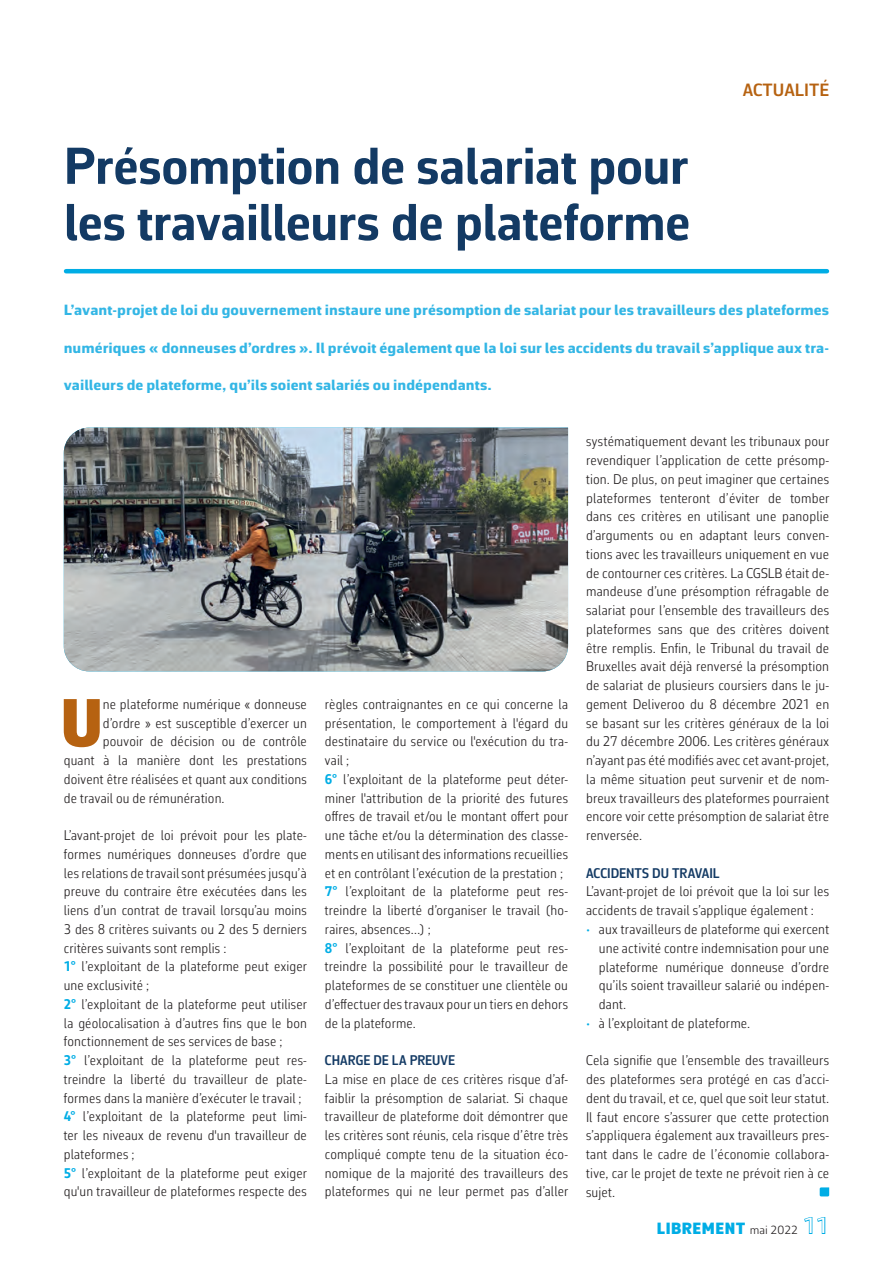
<style>
.page{position:relative;width:893px;height:1263px;background:#fff}
.page>*{position:absolute;margin:0;border:0;box-sizing:border-box;transform-origin:0 0}
.t1{font:900 68.7px "Corbeau Pro";color:#b66211}
.t2{font:700 52.5px/56.2px "Corbeau Pro";letter-spacing:-.005em;color:#133a64}
.t3{font:600 18px "Corbeau Pro";color:#b66211}
.t4{font:900 16.5px "Corbeau Pro";letter-spacing:.03em;color:#00ade5}
.t5{font:800 15px "Corbeau Ext Pro";letter-spacing:.005em;color:#33b6e5}
.t6{font:300 14.25px/18.8px "Corbeau Con Pro";letter-spacing:.015em;color:#231f20;text-align:justify}
.t7{font:600 14.25px "Corbeau Con Pro";color:#133a64}
.s1{font-weight:700;color:#00ade5}
.s2{color:#00ade5}
.s3{font-weight:300;font-size:12px;color:#231f20}
.s4{font-weight:400;font-size:22.5px}
</style>
<div class="page">
<hr style="left:66px;top:269px;width:761px;height:4px;background:#00ade5">
<svg style="left:820px;top:1187px;width:9px;height:9px"></svg>
<img style="left:64px;top:428px;width:504px;height:243px">
<h2 class="t2" style="left:64px;top:137px;width:628px">Présomption de salariat pour les travailleurs de plateforme</h2>
<p class="t3" style="left:743px;top:78px;width:88px">ACTUALITÉ</p>
<p class="t5" style="left:64px;top:300px;width:767px">L’avant-projet de loi du gouvernement instaure une présomption de salariat pour les travailleurs des plateformes</p>
<p class="t5" style="left:64px;top:337px;width:767px">numériques « donneuses d’ordres ». Il prévoit également que la loi sur les accidents du travail s’applique aux tra-</p>
<p class="t5" style="left:64px;top:375px;width:430px">vailleurs de plateforme, qu’ils soient salariés ou indépendants.</p>
<h1 class="t1" style="left:61px;top:677px;width:44px">U</h1>
<p class="t6" style="left:103px;top:694px;width:206px">ne plateforme numérique « donneuse</p>
<p class="t6" style="left:103px;top:713px;width:206px">d’ordre » est susceptible d’exercer un</p>
<p class="t6" style="left:103px;top:732px;width:206px">pouvoir de décision ou de contrôle</p>
<p class="t6" style="left:64px;top:751px;width:245px">quant à la manière dont les prestations</p>
<p class="t6" style="left:64px;top:769px;width:245px">doivent être réalisées et quant aux conditions</p>
<p class="t6" style="left:64px;top:788px;width:162px">de travail ou de rémunération.</p>
<p class="t6" style="left:64px;top:826px;width:245px;text-align:left">L’avant-projet de loi prévoit pour les plate&shy;formes numériques donneuses d’ordre que les relations de travail sont présumées jusqu’à preuve du contraire être exécutées dans les liens d’un contrat de travail lorsqu’au moins 3 des 8 critères suivants ou 2 des 5 derniers critères suivants sont remplis :<br><span class="s1">1°</span> l’exploitant de la plateforme peut exiger une exclusivité ;<br><span class="s1">2°</span> l’exploitant de la plateforme peut utiliser la géolocalisation à d’autres fins que le bon fonctionnement de ses services de base ;<br><span class="s1">3°</span> l’exploitant de la plateforme peut res&shy;treindre la liberté du travailleur de plate&shy;formes dans la manière d’exécuter le travail ; <span class="s1">4°</span> l’exploitant de la plateforme peut limi&shy;ter les niveaux de revenu d'un travailleur de plateformes ;<br><span class="s1">5°</span> l’exploitant de la plateforme peut exiger qu'un travailleur de plateformes respecte des</p>
<p class="t6" style="left:325px;top:694px;width:245px;text-align:left">règles contraignantes en ce qui concerne la présentation, le comportement à l'égard du destinataire du service ou l'exécution du tra&shy;vail ;<br><span class="s1">6°</span> l’exploitant de la plateforme peut déter&shy;miner l'attribution de la priorité des futures offres de travail et/ou le montant offert pour une tâche et/ou la détermination des classe&shy;ments en utilisant des informations recueillies et en contrôlant l’exécution de la prestation ; <span class="s1">7°</span> l’exploitant de la plateforme peut res&shy;treindre la liberté d’organiser le travail (ho&shy;raires, absences…) ;<br><span class="s1">8°</span> l’exploitant de la plateforme peut res&shy;treindre la possibilité pour le travailleur de plateformes de se constituer une clientèle ou d’effectuer des travaux pour un tiers en dehors de la plateforme.</p>
<p class="t7" style="left:325px;top:1051px;width:132px">CHARGE DE LA PREUVE</p>
<p class="t6" style="left:325px;top:1069px;width:245px">La mise en place de ces critères risque d’af&shy;faiblir la présomption de salariat. Si chaque travailleur de plateforme doit démontrer que les critères sont réunis, cela risque d’être très compliqué compte tenu de la situation éco&shy;nomique de la majorité des travailleurs des plateformes qui ne leur permet pas d’aller</p>
<p class="t6" style="left:586px;top:432px;width:245px">systématiquement devant les tribunaux pour revendiquer l’application de cette présomp&shy;tion. De plus, on peut imaginer que certaines plateformes tenteront d’éviter de tomber dans ces critères en utilisant une panoplie d’arguments ou en adaptant leurs conven&shy;tions avec les travailleurs uniquement en vue de contourner ces critères. La CGSLB était de&shy;mandeuse d’une présomption réfragable de salariat pour l’ensemble des travailleurs des plateformes sans que des critères doivent être remplis. Enfin, le Tribunal du travail de Bruxelles avait déjà renversé la présomption de salariat de plusieurs coursiers dans le ju&shy;gement Deliveroo du 8 décembre 2021 en se basant sur les critères généraux de la loi du 27 décembre 2006. Les critères généraux n’ayant pas été modifiés avec cet avant-projet, la même situation peut survenir et de nom&shy;breux travailleurs des plateformes pourraient encore voir cette présomption de salariat être renversée.</p>
<p class="t7" style="left:586px;top:863px;width:135px">ACCIDENTS DU TRAVAIL</p>
<p class="t6" style="left:586px;top:882px;width:245px">L’avant-projet de loi prévoit que la loi sur les accidents de travail s’applique également :</p>
<p class="t6" style="left:599px;top:919px;width:232px;text-indent:-13px"><span class="s2">•</span> aux travailleurs de plateforme qui exercent une activité contre indemnisation pour une plateforme numérique donneuse d’ordre qu’ils soient travailleur salarié ou indépen&shy;dant.</p>
<p class="t6" style="left:586px;top:1013px;width:166px"><span class="s2">•</span> à l’exploitant de plateforme.</p>
<p class="t6" style="left:586px;top:1051px;width:245px">Cela signifie que l’ensemble des travailleurs des plateformes sera protégé en cas d’acci&shy;dent du travail, et ce, quel que soit leur statut.<br>Il faut encore s’assurer que cette protection s’appliquera également aux travailleurs pres&shy;tant dans le cadre de l’économie collabora&shy;tive, car le projet de texte ne prévoit rien à ce sujet.</p>
<p class="t4" style="left:657px;top:1217px;width:173px">LIBREMENT <span class="s3">mai 2022</span> <span class="s4">11</span></p>
</div>
